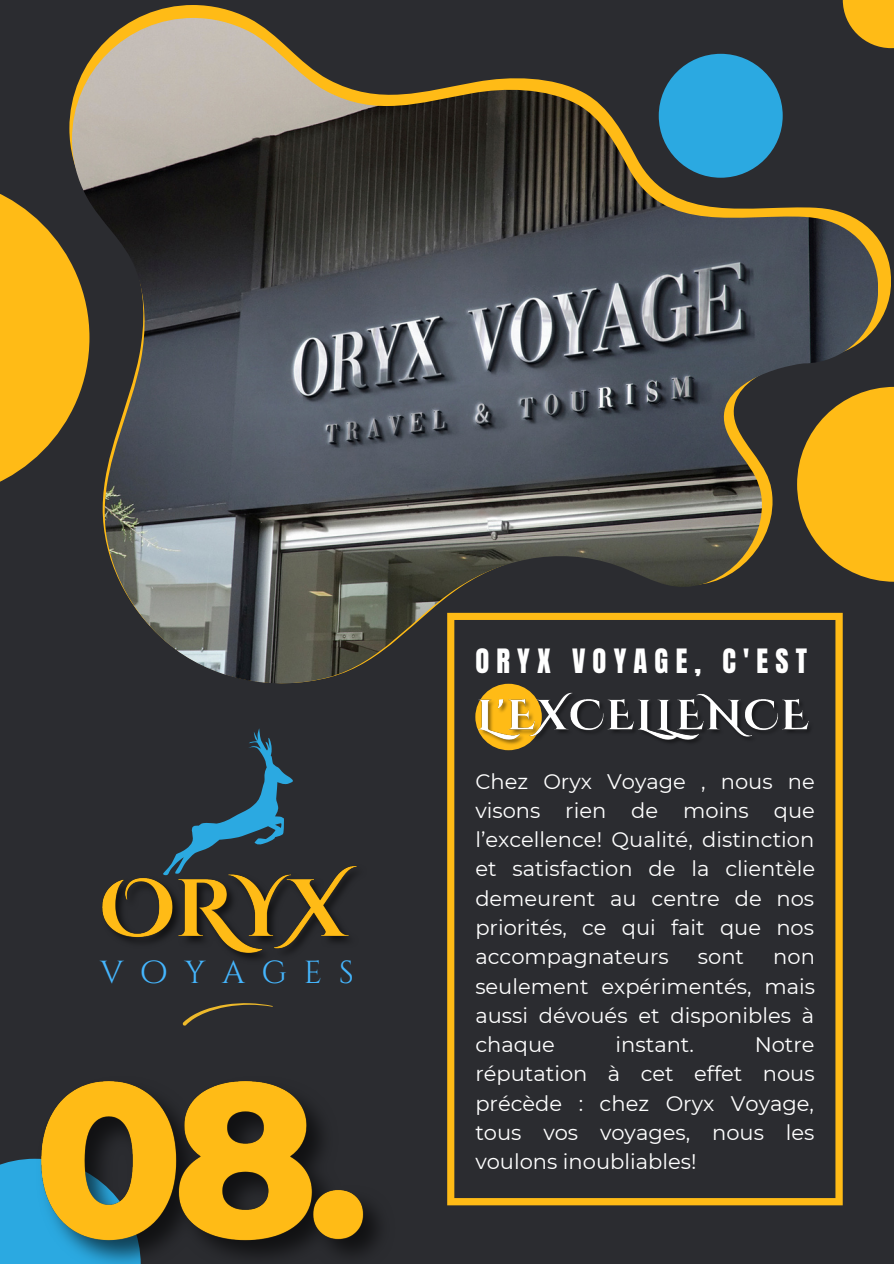
<style>
.page{position:relative;width:894px;height:1264px;background:#fff}
.page>*{position:absolute;margin:0;border:0;box-sizing:border-box;transform-origin:0 0}
.t1{font:31.8px "Cinzel Decorative";letter-spacing:.525em;color:#45b6fe}
.t2{font:28.5px "Anton";letter-spacing:.25em;color:#fff}
.t3{font:21px/29.2px "Montserrat";color:#fff;text-align:justify}
</style>
<div class="page">
<div style="left:0;top:0;width:893px;height:1263px;background:#2b2c30"></div>
<img style="left:72px;top:18px;width:805px;height:665px">
<svg style="left:0;top:177px;width:89px;height:321px"></svg>
<svg style="left:796px;top:387px;width:97px;height:194px"></svg>
<svg style="left:842px;top:0;width:51px;height:48px"></svg>
<div style="left:658px;top:54px;width:124px;height:124px;background:#2ba9e1;border-radius:50%"></div>
<div style="left:0;top:1159px;width:22px;height:104px;background:#2ba9e1"></div>
<img style="left:22px;top:1023px;width:357px;height:240px">
<svg style="left:181px;top:728px;width:111px;height:124px"></svg>
<img style="left:102px;top:852px;width:255px;height:107px">
<svg style="left:183px;top:1003px;width:90px;height:22px"></svg>
<svg style="left:447px;top:613px;width:395px;height:592px"></svg>
<p class="t1" style="left:100px;top:952px;width:255px">VOYAGES</p>
<p class="t2" style="left:475px;top:641px;width:333px">ORYX VOYAGE, C'EST</p>
<p class="t3" style="left:475px;top:766px;width:341px">Chez Oryx Voyage , nous ne visons rien de moins que l’excellence! Qualité, distinction et satisfaction de la clientèle demeurent au centre de nos priorités, ce qui fait que nos accompagnateurs</p>
<p class="t3" style="left:697px;top:942px;width:48px">sont</p>
<p class="t3" style="left:475px;top:942px;width:341px;text-indent:298px">non seulement expérimentés, mais aussi dévoués et disponibles à chaque</p>
<p class="t3" style="left:615px;top:1029px;width:80px">instant.</p>
<p class="t3" style="left:475px;top:1029px;width:341px;text-indent:279px">Notre réputation à cet effet nous précède : chez Oryx Voyage, tous vos voyages, nous les voulons inoubliables!</p>
</div>
